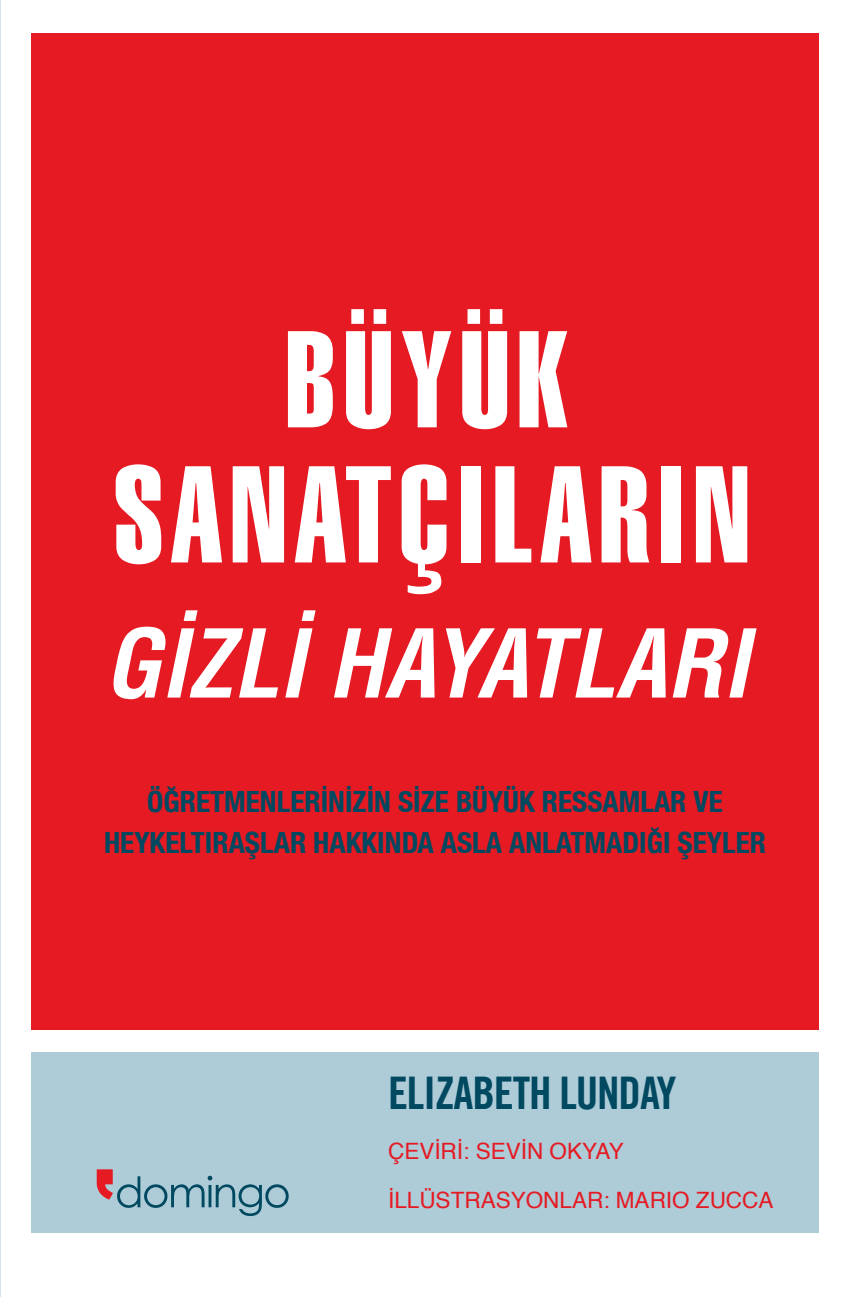
<style>
.page{position:relative;width:851px;height:1297px;background:#fff}
.page>*{position:absolute;margin:0;border:0;box-sizing:border-box;transform-origin:0 0}
.t1{font:135px "Helvetica LT Extra Compressed";letter-spacing:.06em;color:#fff}
.t2{font:45px "Trade Gothic LT Std Bd Cn 20";letter-spacing:-.025em;color:#004960}
.t3{font:700 condensed 29.25px/40.5px "Helvetica Neue";color:#004960;text-align:center}
.t4{font:22.5px "Helvetica";color:#e51a23}
</style>
<div class="page">
<hr style="left:0;top:0;width:1px;height:1296px;background:#d3e4eb">
<div style="left:31px;top:33px;width:786px;height:995px;background:#e51a23"></div>
<div style="left:31px;top:1051px;width:786px;height:181px;background:#aeccd8"></div>
<svg style="left:96px;top:1169px;width:192px;height:46px"></svg>
<svg style="left:113px;top:610px;width:643px;height:89px"></svg>
<svg style="left:288px;top:309px;width:279px;height:120px"></svg>
<h1 class="t1" style="left:113px;top:433px;width:638px">SANATÇILARIN</h1>
<p class="t3" style="left:104px;top:781px;width:663px">ÖĞRETMENLERİNİZİN SİZE BÜYÜK RESSAMLAR VE<br>HEYKELTIRAŞLAR HAKKINDA ASLA ANLATMADIĞI ŞEYLER</p>
<h2 class="t2" style="left:388px;top:1065px;width:290px">ELIZABETH LUNDAY</h2>
<p class="t4" style="left:388px;top:1132px;width:237px">ÇEVİRİ: SEVİN OKYAY</p>
<p class="t4" style="left:388px;top:1182px;width:387px">İLLÜSTRASYONLAR: MARIO ZUCCA</p>
</div>
